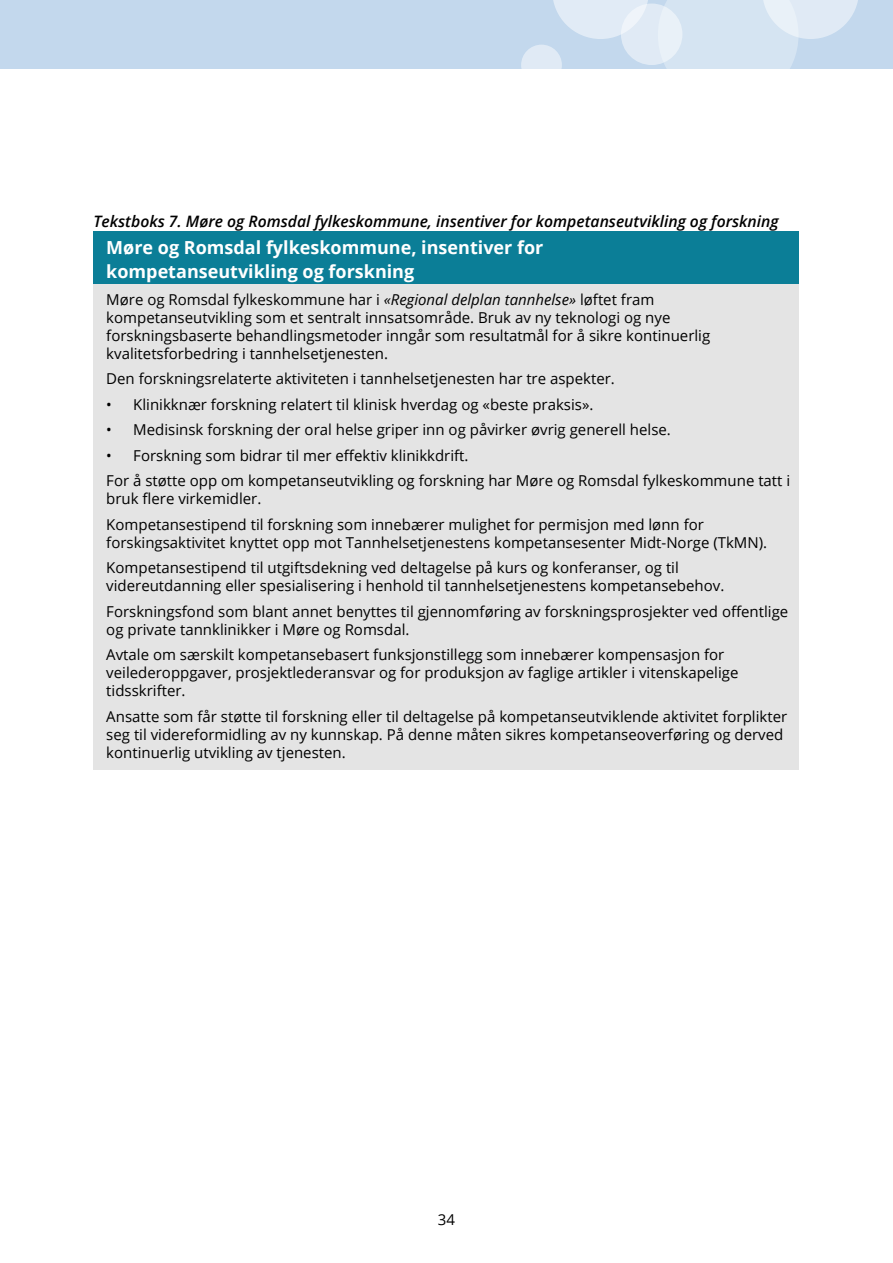
<style>
.page{position:relative;width:893px;height:1263px;background:#fff}
.page>*{position:absolute;margin:0;border:0;box-sizing:border-box;transform-origin:0 0}
.Boks_tittel{font:700 18px/24px "Open Sans";color:#fff}
.Mellomtittel_kursiv{font:italic 600 15.75px "Open Sans";color:#000}
.Boks_tekst{font:15px/18px "Open Sans";color:#000}
.s1{font-style:italic}
</style>
<div class="page">
<div style="left:94px;top:232px;width:705px;height:63px;background:#0b7e97"></div>
<div style="left:94px;top:285px;width:705px;height:86px;background:#e4e4e4"></div>
<div style="left:94px;top:364px;width:705px;height:32px;background:#e4e4e4"></div>
<div style="left:94px;top:390px;width:705px;height:32px;background:#e4e4e4"></div>
<div style="left:94px;top:415px;width:705px;height:32px;background:#e4e4e4"></div>
<div style="left:94px;top:441px;width:705px;height:32px;background:#e4e4e4"></div>
<div style="left:94px;top:466px;width:705px;height:50px;background:#e4e4e4"></div>
<div style="left:94px;top:510px;width:705px;height:50px;background:#e4e4e4"></div>
<div style="left:94px;top:553px;width:705px;height:50px;background:#e4e4e4"></div>
<div style="left:94px;top:597px;width:705px;height:50px;background:#e4e4e4"></div>
<div style="left:94px;top:640px;width:705px;height:68px;background:#e4e4e4"></div>
<div style="left:94px;top:702px;width:705px;height:68px;background:#e4e4e4"></div>
<div style="left:0;top:0;width:893px;height:68px;background:#c3d8ed"></div>
<div style="left:621px;top:4px;width:61px;height:61px;background:#e0eaf5;border-radius:50%"></div>
<svg style="left:553px;top:0;width:95px;height:39px"></svg>
<svg style="left:521px;top:45px;width:41px;height:40px"></svg>
<svg style="left:658px;top:0;width:201px;height:69px"></svg>
<p class="Mellomtittel_kursiv" style="left:94px;top:210px;width:687px">Tekstboks 7. Møre og Romsdal fylkeskommune, insentiver for kompetanseutvikling og forskning</p>
<p class="Boks_tittel" style="left:106px;top:235px;width:439px">Møre og Romsdal fylkeskommune, insentiver for kompetanseutvikling og forskning</p>
<p class="Boks_tekst" style="left:106px;top:290px;width:605px">Møre og Romsdal fylkeskommune har i <span class="s1">«Regional delplan tannhelse»</span> løftet fram kompetanseutvikling som et sentralt innsatsområde. Bruk av ny teknologi og nye forskningsbaserte behandlingsmetoder inngår som resultatmål for å sikre kontinuerlig kvalitetsforbedring i tannhelsetjenesten.</p>
<p class="Boks_tekst" style="left:106px;top:369px;width:510px">Den forskningsrelaterte aktiviteten i tannhelsetjenesten har tre aspekter.</p>
<p class="Boks_tekst" style="left:106px;top:395px;width:489px">• Klinikknær forskning relatert til klinisk hverdag og «beste praksis».</p>
<p class="Boks_tekst" style="left:106px;top:420px;width:566px">• Medisinsk forskning der oral helse griper inn og påvirker øvrig generell helse.</p>
<p class="Boks_tekst" style="left:106px;top:446px;width:364px">• Forskning som bidrar til mer effektiv klinikkdrift.</p>
<p class="Boks_tekst" style="left:106px;top:471px;width:685px">For å støtte opp om kompetanseutvikling og forskning har Møre og Romsdal fylkeskommune tatt i bruk flere virkemidler.</p>
<p class="Boks_tekst" style="left:106px;top:515px;width:662px">Kompetansestipend til forskning som innebærer mulighet for permisjon med lønn for forskingsaktivitet knyttet opp mot Tannhelsetjenestens kompetansesenter Midt-Norge (TkMN).</p>
<p class="Boks_tekst" style="left:106px;top:558px;width:620px">Kompetansestipend til utgiftsdekning ved deltagelse på kurs og konferanser, og til videreutdanning eller spesialisering i henhold til tannhelsetjenestens kompetansebehov.</p>
<p class="Boks_tekst" style="left:106px;top:602px;width:684px">Forskningsfond som blant annet benyttes til gjennomføring av forskningsprosjekter ved offentlige og private tannklinikker i Møre og Romsdal.</p>
<p class="Boks_tekst" style="left:106px;top:645px;width:634px">Avtale om særskilt kompetansebasert funksjonstillegg som innebærer kompensasjon for veilederoppgaver, prosjektlederansvar og for produksjon av faglige artikler i vitenskapelige tidsskrifter.</p>
<p class="Boks_tekst" style="left:106px;top:707px;width:682px">Ansatte som får støtte til forskning eller til deltagelse på kompetanseutviklende aktivitet forplikter seg til videreformidling av ny kunnskap. På denne måten sikres kompetanseoverføring og derved kontinuerlig utvikling av tjenesten.</p>
<p class="Boks_tekst" style="left:438px;top:1210px;width:19px">34</p>
</div>
